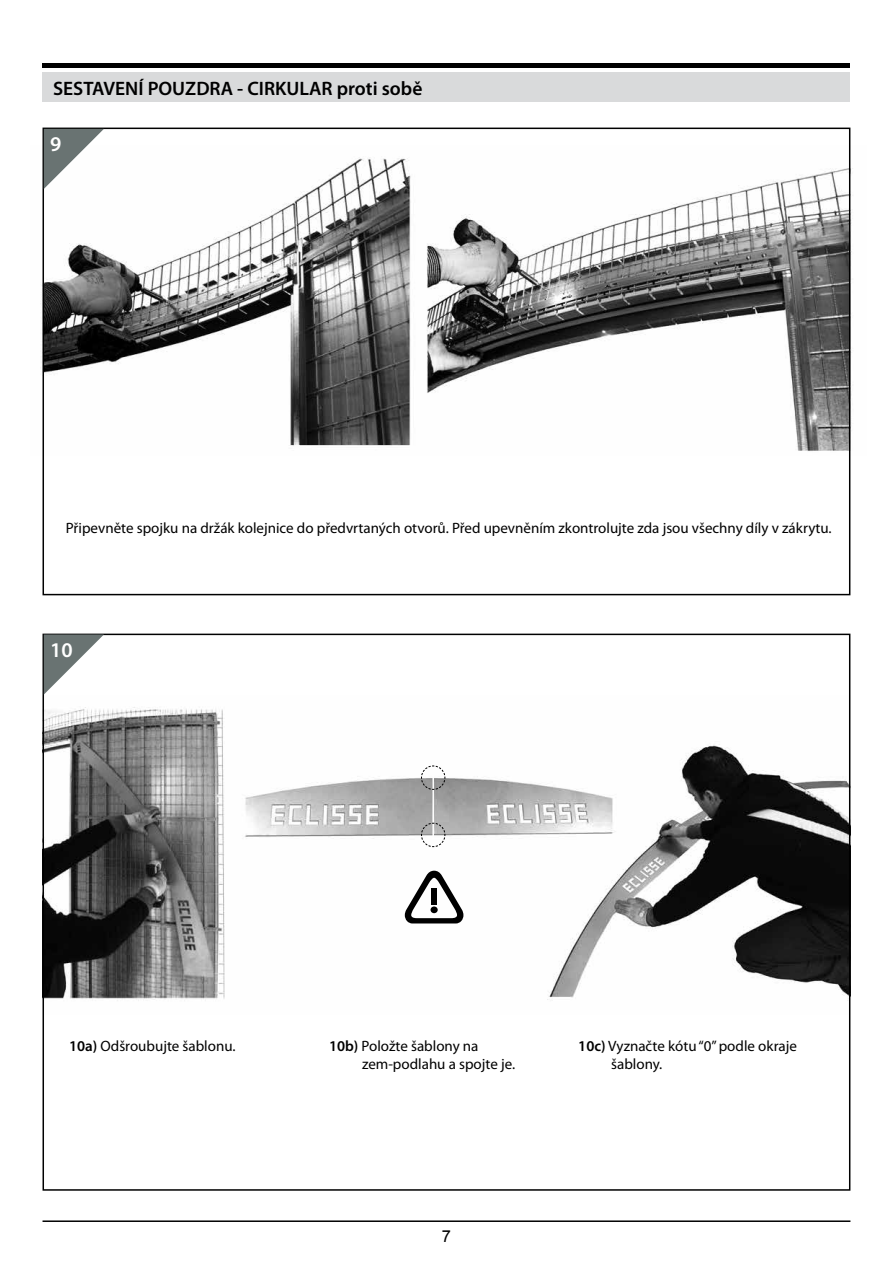
<style>
.page{position:relative;width:893px;height:1263px;background:#fff}
.page>*{position:absolute;margin:0;border:0;box-sizing:border-box;transform-origin:0 0}
.t1{font:600 21px "Myriad Pro";color:#fff}
.t2{font:600 19.5px "Myriad Pro";color:#000}
.t3{font:16.5px "Arial";color:#000}
.t4{font:15px/18px "Myriad Pro";color:#000}
.s1{font-weight:600}
</style>
<div class="page">
<hr style="left:43px;top:1220px;width:807px;height:2px;background:#000">
<img style="left:46px;top:707px;width:801px;height:294px">
<img style="left:40px;top:145px;width:813px;height:311px">
<div style="left:43px;top:72px;width:807px;height:30px;background:#d9dadb"></div>
<hr style="left:43px;top:64px;width:807px;height:4px;background:#000">
<svg style="left:405px;top:871px;width:58px;height:52px"></svg>
<hr style="left:432px;top:774px;width:2px;height:65px;background:#fff">
<svg style="left:421px;top:765px;width:25px;height:25px"></svg>
<svg style="left:421px;top:822px;width:25px;height:25px"></svg>
<svg style="left:44px;top:129px;width:60px;height:60px"></svg>
<svg style="left:44px;top:634px;width:60px;height:61px"></svg>
<h2 class="t2" style="left:53px;top:78px;width:371px">SESTAVENÍ POUZDRA - CIRKULAR proti sobě</h2>
<h1 class="t1" style="left:50px;top:134px;width:13px">9</h1>
<p class="t4" style="left:66px;top:519px;width:767px">Připevněte spojku na držák kolejnice do předvrtaných otvorů. Před upevněním zkontrolujte zda jsou všechny díly v zákrytu.</p>
<h1 class="t1" style="left:50px;top:639px;width:24px">10</h1>
<p class="t4" style="left:69px;top:1037px;width:168px"><span class="s1">10a)</span> Odšroubujte šablonu.</p>
<p class="t4" style="left:362px;top:1037px;width:155px;text-indent:-33px"><span class="s1">10b)</span> Položte šablony na zem-podlahu a spojte je.</p>
<p class="t4" style="left:611px;top:1037px;width:187px;text-indent:-33px"><span class="s1">10c)</span> Vyznačte kótu “0” podle okraje šablony.</p>
<p class="t3" style="left:442px;top:1226px;width:11px">7</p>
</div>
